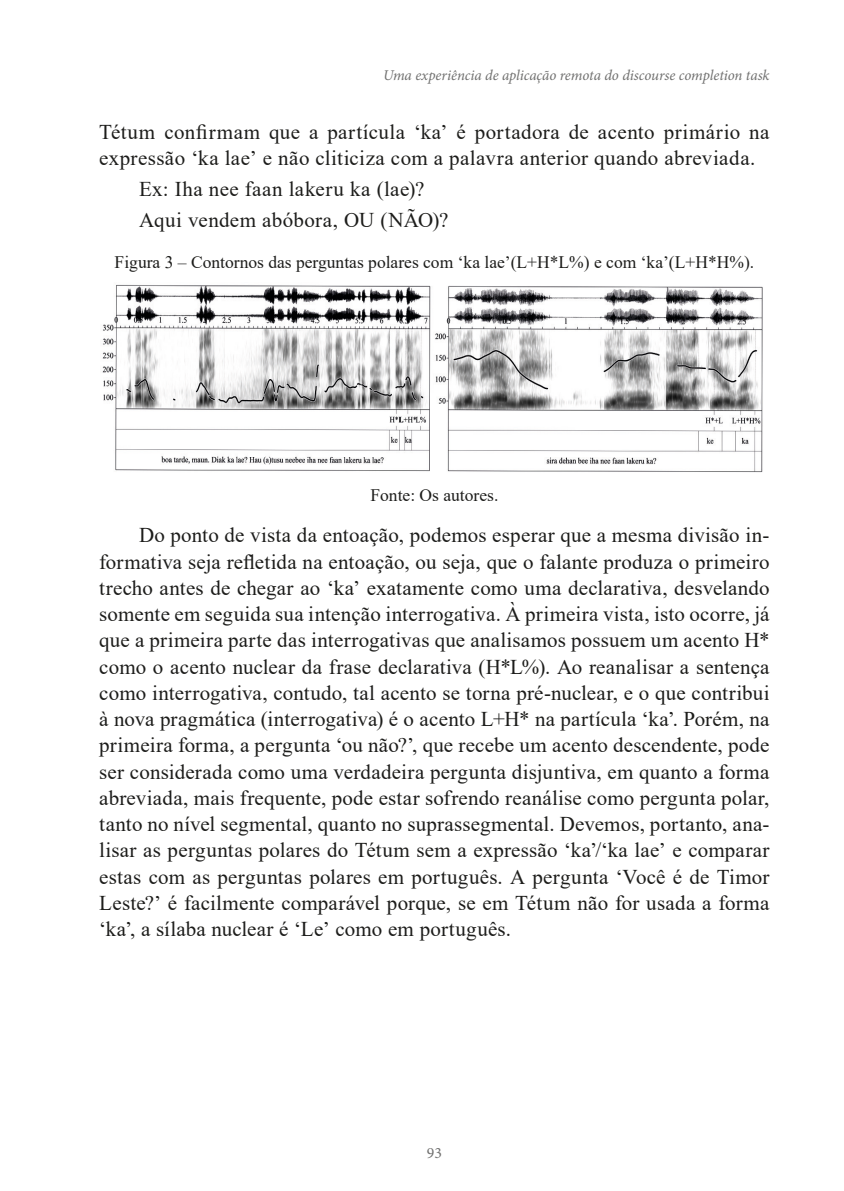
<style>
.page{position:relative;width:844px;height:1191px;background:#fff}
.page>*{position:absolute;margin:0;border:0;box-sizing:border-box;transform-origin:0 0}
.t1{font:21px/26.2px "Times New Roman";letter-spacing:.02em;color:#1d1d1b}
.t2{font:17.5px "Times New Roman";color:#1d1d1b}
.t3{font:15.75px "Minion Pro";color:#70706f}
.t4{font:italic 14.88px "Minion Pro";letter-spacing:-.005em;color:#70706f}
</style>
<div class="page">
<img style="left:102px;top:284px;width:661px;height:189px">
<p class="t4" style="left:383px;top:65px;width:388px">Uma experiência de aplicação remota do discourse completion task</p>
<p class="t1" style="left:99px;top:118px;width:671px">Tétum confirmam que a partícula ‘ka’ é portadora de acento primário na expressão ‘ka lae’ e não cliticiza com a palavra anterior quando abreviada.</p>
<p class="t1" style="left:139px;top:173px;width:311px;line-height:31.2px">Ex: Iha nee faan lakeru ka (lae)?<br>Aqui vendem abóbora, OU (NÃO)?</p>
<p class="t2" style="left:115px;top:250px;width:641px">Figura 3 – Contornos das perguntas polares com ‘ka lae’(L+H*L%) e com ‘ka’(L+H*H%).</p>
<p class="t2" style="left:370px;top:483px;width:129px">Fonte: Os autores.</p>
<p class="t1" style="left:99px;top:521px;width:671px;text-align:justify;text-indent:40px">Do ponto de vista da entoação, podemos esperar que a mesma divisão in&shy;formativa seja refletida na entoação, ou seja, que o falante produza o primeiro trecho antes de chegar ao ‘ka’ exatamente como uma declarativa, desvelando somente em seguida sua intenção interrogativa. À primeira vista, isto ocorre, já que a primeira parte das interrogativas que analisamos possuem um acento H* como o acento nuclear da frase declarativa (H*L%). Ao reanalisar a sentença como interrogativa, contudo, tal acento se torna pré-nuclear, e o que contribui à nova pragmática (interrogativa) é o acento L+H* na partícula ‘ka’. Porém, na primeira forma, a pergunta ‘ou não?’, que recebe um acento descendente, pode ser considerada como uma verdadeira pergunta disjuntiva, em quanto a forma abreviada, mais frequente, pode estar sofrendo reanálise como pergunta polar, tanto no nível segmental, quanto no suprassegmental. Devemos, portanto, ana&shy;lisar as perguntas polares do Tétum sem a expressão ‘ka’/‘ka lae’ e comparar estas com as perguntas polares em português. A pergunta ‘Você é de Timor Leste?’ é facilmente comparável porque, se em Tétum não for usada a forma ‘ka’, a sílaba nuclear é ‘Le’ como em português.</p>
<p class="t3" style="left:426px;top:1142px;width:17px">93</p>
</div>
